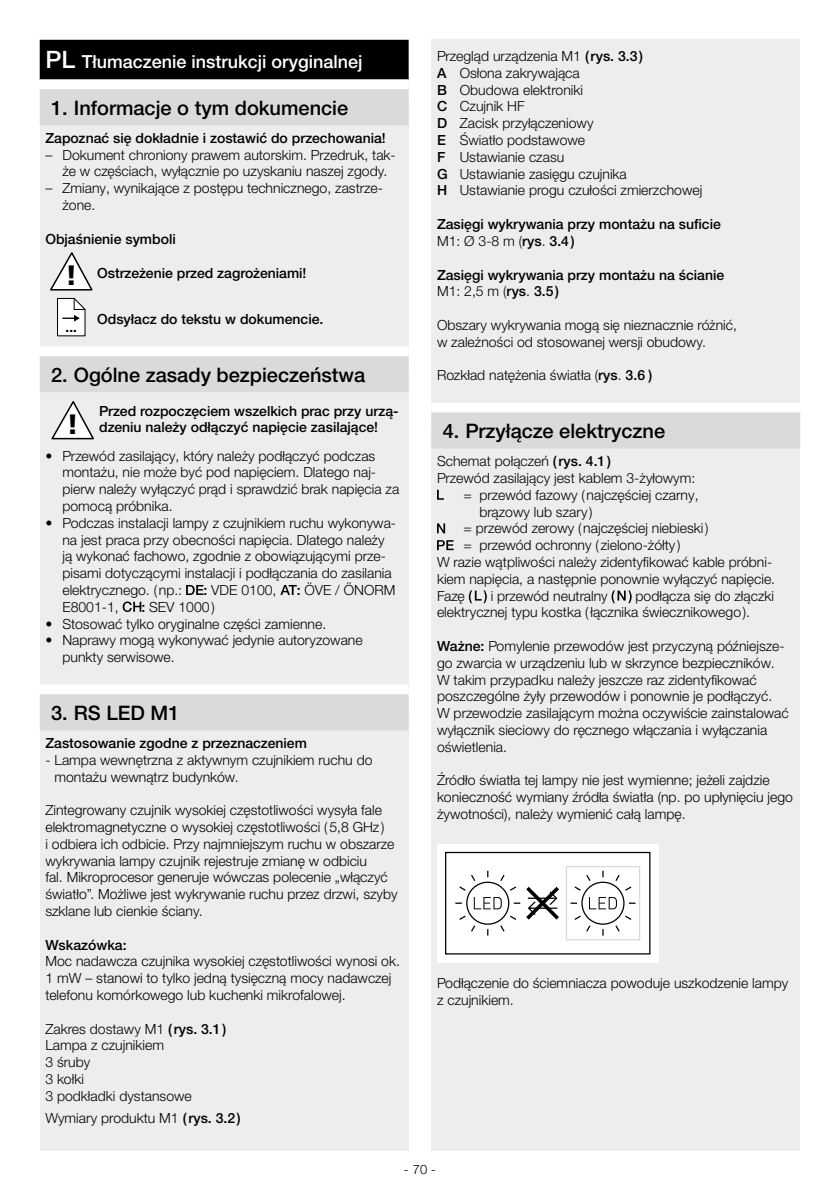
<style>
.page{position:relative;width:840px;height:1191px;background:#fff}
.page>*{position:absolute;margin:0;border:0;box-sizing:border-box;transform-origin:0 0}
.t1{font:900 28px "Frutiger LT Com";color:#000}
.t2{font:500 20px "Helvetica Neue LTW1 G";color:#000}
.t3{font:500 18px "Helvetica Neue LTW1 G";color:#fff}
.t4{font:300 14px/16.8px "Helvetica Neue LTW1 G";color:#000}
.t5{font:500 14px/16.8px "Helvetica Neue LTW1 G";color:#000}
.t6{font:700 13.4px "Helvetica Neue LT Pro";color:#000}
.t7{font:300 13px "Helvetica Neue LTW1 G";color:#000}
.s1{font-size:24px}
.s2{font-stretch:condensed}
.s3{font-family:"Frutiger LT Com";font-weight:900;font-size:28px}
.s4{font-weight:500}
.s5{font-weight:300}
</style>
<div class="page">
<div style="left:431px;top:40px;width:368px;height:1111px;background:#ededed"></div>
<div style="left:431px;top:402px;width:368px;height:24px;background:#fff"></div>
<div style="left:431px;top:412px;width:368px;height:36px;background:#dadada"></div>
<svg style="left:437px;top:490px;width:6px;height:10px"></svg>
<svg style="left:437px;top:523px;width:8px;height:10px"></svg>
<svg style="left:437px;top:540px;width:16px;height:10px"></svg>
<svg style="left:468px;top:590px;width:18px;height:13px"></svg>
<svg style="left:611px;top:590px;width:20px;height:13px"></svg>
<div style="left:437px;top:844px;width:221px;height:118px;background:#fff"></div>
<svg style="left:445px;top:852px;width:205px;height:102px"></svg>
<div style="left:40px;top:40px;width:368px;height:1111px;background:#ededed"></div>
<div style="left:40px;top:40px;width:368px;height:40px;background:#000"></div>
<div style="left:40px;top:79px;width:368px;height:24px;background:#fff"></div>
<div style="left:40px;top:89px;width:368px;height:36px;background:#dadada"></div>
<div style="left:40px;top:346px;width:368px;height:24px;background:#fff"></div>
<div style="left:40px;top:356px;width:368px;height:36px;background:#dadada"></div>
<div style="left:40px;top:684px;width:368px;height:24px;background:#fff"></div>
<div style="left:40px;top:694px;width:368px;height:36px;background:#dadada"></div>
<svg style="left:50px;top:252px;width:42px;height:38px"></svg>
<svg style="left:57px;top:298px;width:28px;height:38px"></svg>
<svg style="left:186px;top:585px;width:17px;height:10px"></svg>
<svg style="left:280px;top:585px;width:16px;height:10px"></svg>
<svg style="left:123px;top:601px;width:18px;height:11px"></svg>
<svg style="left:51px;top:401px;width:43px;height:39px"></svg>
<p class="t3" style="left:45px;top:51px;width:318px"><span class="s1">PL</span> Tłumaczenie instrukcji oryginalnej</p>
<h2 class="t2" style="left:51px;top:95px;width:298px">1. Informacje o tym dokumencie</h2>
<p class="t5" style="left:45px;top:129px;width:342px">Zapoznać się dokładnie i zostawić do przechowania!</p>
<p class="t4" style="left:62px;top:146px;width:335px;text-indent:-17px"><span class="s2">–</span> Dokument chroniony prawem autorskim. Przedruk, tak&shy;że w częściach, wyłącznie po uzyskaniu naszej zgody.</p>
<p class="t4" style="left:62px;top:180px;width:322px;text-indent:-17px"><span class="s2">–</span> Zmiany, wynikające z postępu technicznego, zastrze&shy;żone.</p>
<p class="t5" style="left:45px;top:230px;width:132px">Objaśnienie symboli</p>
<p class="t5" style="left:65px;top:265px;width:243px"><span class="s3">!</span> Ostrzeżenie przed zagrożeniami!</p>
<p class="t6" style="left:66px;top:318px;width:13px">...</p>
<p class="t5" style="left:97px;top:311px;width:228px">Odsyłacz do tekstu w dokumencie.</p>
<h2 class="t2" style="left:51px;top:362px;width:315px">2. Ogólne zasady bezpieczeństwa</h2>
<p class="t5" style="left:99px;top:402px;width:301px">Przed rozpoczęciem wszelkich prac przy urzą&shy;dzeniu należy odłączyć napięcie zasilające!</p>
<p class="t4" style="left:62px;top:447px;width:338px;text-indent:-17px">• Przewód zasilający, który należy podłączyć podczas montażu, nie może być pod napięciem. Dlatego naj&shy;pierw należy wyłączyć prąd i sprawdzić brak napięcia za pomocą próbnika.</p>
<p class="t4" style="left:62px;top:514px;width:335px;text-indent:-17px">• Podczas instalacji lampy z czujnikiem ruchu wykonywa&shy;na jest praca przy obecności napięcia. Dlatego należy ją wykonać fachowo, zgodnie z obowiązującymi prze&shy;pisami dotyczącymi instalacji i podłączania do zasilania elektrycznego. (np.:</p>
<h1 class="t1" style="left:66px;top:407px;width:14px">!</h1>
<p class="t4" style="left:203px;top:581px;width:74px"><span class="s4">:</span> VDE 0100,</p>
<p class="t4" style="left:296px;top:581px;width:100px"><span class="s4">:</span> ÖVE / ÖNORM</p>
<p class="t4" style="left:62px;top:598px;width:58px">E8001-1,</p>
<p class="t4" style="left:141px;top:598px;width:75px"><span class="s4">:</span> SEV 1000)</p>
<p class="t4" style="left:45px;top:615px;width:282px">• Stosować tylko oryginalne części zamienne.</p>
<p class="t4" style="left:62px;top:632px;width:301px;text-indent:-17px">• Naprawy mogą wykonywać jedynie autoryzowane punkty serwisowe.</p>
<h2 class="t2" style="left:51px;top:700px;width:130px">3. RS LED M1</h2>
<p class="t5" style="left:45px;top:734px;width:263px">Zastosowanie zgodne z przeznaczeniem</p>
<p class="t4" style="left:54px;top:751px;width:319px;text-indent:-9px">- Lampa wewnętrzna z aktywnym czujnikiem ruchu do montażu wewnątrz budynków.</p>
<p class="t4" style="left:45px;top:801px;width:353px">Zintegrowany czujnik wysokiej częstotliwości wysyła fale elektromagnetyczne o wysokiej częstotliwości (5,8 GHz )<br>i odbiera ich odbicie. Przy najmniejszym ruchu w obszarze wykrywania lampy czujnik rejestruje zmianę w odbiciu<br>fal. Mikroprocesor generuje wówczas polecenie „włączyć światło”. Możliwe jest wykrywanie ruchu przez drzwi, szyby szklane lub cienkie ściany.</p>
<p class="t5" style="left:45px;top:936px;width:83px">Wskazówka:</p>
<p class="t4" style="left:45px;top:953px;width:356px">Moc nadawcza czujnika wysokiej częstotliwości wynosi ok.<br>1 mW – stanowi to tylko jedną tysięczną mocy nadawczej telefonu komórkowego lub kuchenki mikrofalowej.</p>
<p class="t4" style="left:45px;top:1020px;width:182px">Zakres dostawy M1 <span class="s4">(rys. 3.1)<br></span>Lampa z czujnikiem<br>3 śruby<br>3 kołki<br>3 podkładki dystansowe</p>
<p class="t4" style="left:45px;top:1110px;width:197px">Wymiary produktu M1 <span class="s4">(rys. 3.2)</span></p>
<p class="t4" style="left:437px;top:48px;width:266px">Przegląd urządzenia M1 <span class="s4">(rys. 3.3)<br>A</span> Osłona zakrywająca<br><span class="s4">B</span> Obudowa elektroniki<br><span class="s4">C</span> Czujnik HF<br><span class="s4">D</span> Zacisk przyłączeniowy<br><span class="s4">E</span> Światło podstawowe<br><span class="s4">F</span> Ustawianie czasu<br><span class="s4">G</span> Ustawianie zasięgu czujnika<br><span class="s4">H</span> Ustawianie progu czułości zmierzchowej</p>
<p class="t5" style="left:437px;top:216px;width:285px">Zasięgi wykrywania przy montażu na suficie<br><span class="s5">M1: Ø 3-8 m (</span>rys<span class="s5">.</span> 3.4)</p>
<p class="t5" style="left:437px;top:266px;width:288px">Zasięgi wykrywania przy montażu na ścianie<br><span class="s5">M1: 2,5 m (</span>rys<span class="s5">.</span> 3.5)</p>
<p class="t4" style="left:437px;top:316px;width:301px">Obszary wykrywania mogą się nieznacznie różnić, w zależności od stosowanej wersji obudowy.</p>
<p class="t4" style="left:437px;top:367px;width:217px">Rozkład natężenia światła (<span class="s4">rys</span>. <span class="s4">3.6 )</span></p>
<h2 class="t2" style="left:442px;top:419px;width:224px">4. Przyłącze elektryczne</h2>
<p class="t4" style="left:437px;top:453px;width:175px">Schemat połączeń <span class="s4">(rys. 4.1)</span></p>
<p class="t4" style="left:437px;top:469px;width:260px">Przewód zasilający jest kablem 3-żyłowym:</p>
<p class="t4" style="left:463px;top:486px;width:236px">= przewód fazowy (najczęściej czarny,</p>
<p class="t4" style="left:479px;top:503px;width:115px">brązowy lub szary )</p>
<p class="t4" style="left:463px;top:520px;width:246px">= przewód zerowy (najczęściej niebieski )</p>
<p class="t4" style="left:463px;top:537px;width:218px">= przewód ochronny ( zielono-żółty )</p>
<p class="t4" style="left:437px;top:553px;width:336px">W razie wątpliwości należy zidentyfikować kable próbni-</p>
<p class="t4" style="left:437px;top:570px;width:339px">kiem napięcia, a następnie ponownie wyłączyć napięcie.</p>
<p class="t4" style="left:437px;top:587px;width:29px">Fazę</p>
<p class="t4" style="left:490px;top:587px;width:118px">i przewód neutralny</p>
<p class="t4" style="left:437px;top:587px;width:338px;text-indent:198px">podłącza się do złączki elektrycznej typu kostka ( łącznika świecznikowego).</p>
<p class="t4" style="left:437px;top:637px;width:353px"><span class="s4">Ważne:</span> Pomylenie przewodów jest przyczyną późniejsze&shy;go zwarcia w urządzeniu lub w skrzynce bezpieczników.<br>W takim przypadku należy jeszcze raz zidentyfikować poszczególne żyły przewodów i ponownie je podłączyć.<br>W przewodzie zasilającym można oczywiście zainstalować wyłącznik sieciowy do ręcznego włączania i wyłączania oświetlenia.</p>
<p class="t4" style="left:437px;top:772px;width:357px">Źródło światła tej lampy nie jest wymienne; jeżeli zajdzie konieczność wymiany źródła światła (np. po upłynięciu jego żywotności), należy wymienić całą lampę.</p>
<p class="t4" style="left:437px;top:974px;width:352px">Podłączenie do ściemniacza powoduje uszkodzenie lampy z czujnikiem.</p>
<p class="t7" style="left:404px;top:1161px;width:34px">- 70 -</p>
</div>
